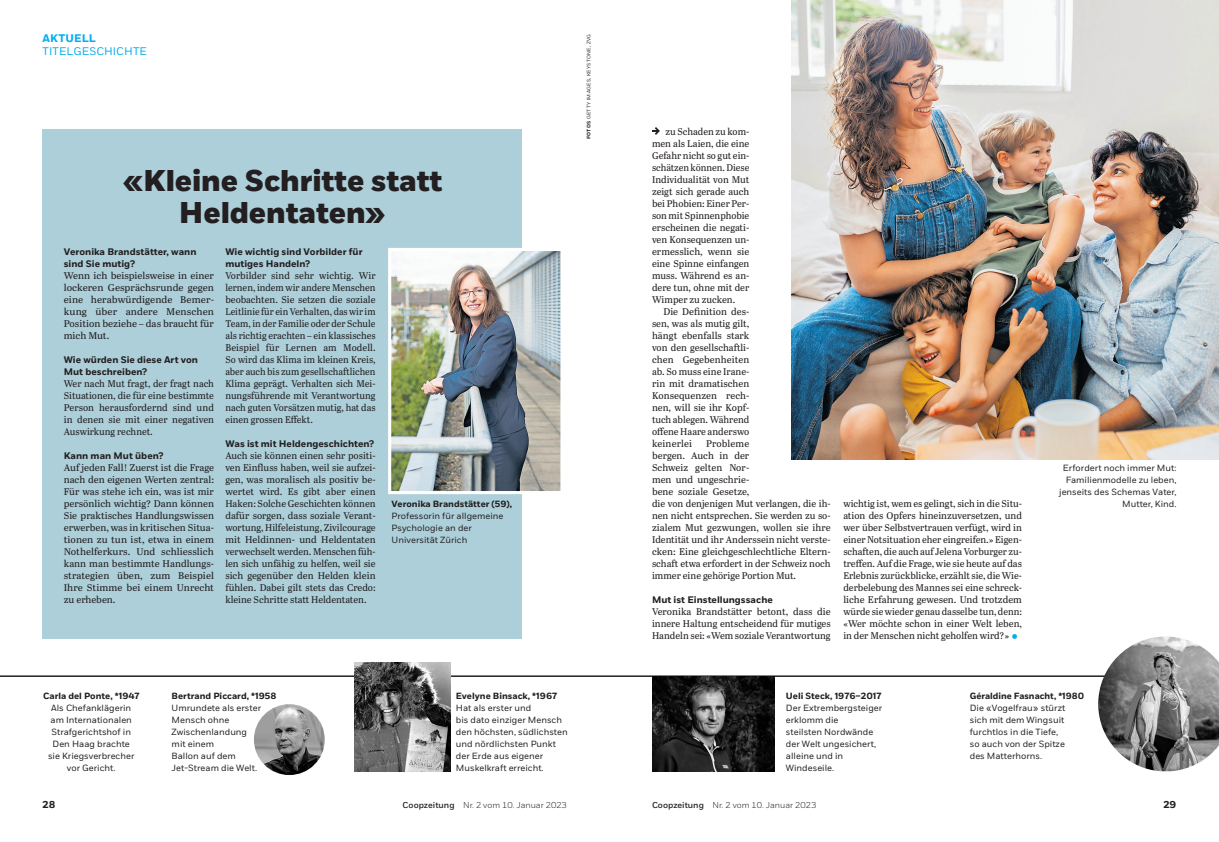
<style>
.page{position:relative;width:1219px;height:842px;background:#fff}
.page>*{position:absolute;margin:0;border:0;box-sizing:border-box;transform-origin:0 0}
._211_Titel_Extrabold{font:800 30px/32px "Fort";letter-spacing:-.005em;color:#231f20;text-align:center}
._83_Kickwort_Seitenk{font:11px "Fort";letter-spacing:.01em;color:#00aeef}
._83_Ressorttitel_x01{font:700 11px "Fort";letter-spacing:.01em;color:#00aeef}
.t1{font:700 10px "Fort";color:#231f20}
._52_Interview_Antwor{font:9.7px/12px "Abril Text";color:#231f20;text-align:justify}
._50_Grundtext_ohne_E{font:9.7px/12px "Abril Text";color:#231f20;text-align:justify}
._50_Grundtext_mit_Ei{font:9.7px/12px "Abril Text";color:#231f20;text-align:justify}
._52_Interview_Fragen{font:700 9.5px/12px "Fort";color:#231f20}
._51_Zwischentitel_x0{font:700 9.5px "Fort";color:#231f20}
._71_Legende_unter_Bi{font:9px/12px "Fort";color:#231f20}
.t2{font:300 8.5px "Fort";color:#231f20}
._74_Bildquelle_5pt_x{font:5px "Fort";letter-spacing:.065em;color:#231f20}
.s1{font-weight:700}
.s2{font-size:12px;color:#00aeef}
.s3{font-weight:500}
</style>
<div class="page">
<div style="left:43px;top:130px;width:479px;height:509px;background:#accfda"></div>
<hr style="left:0;top:675px;width:1176px;height:2px;background:#231f20">
<img style="left:254px;top:704px;width:71px;height:71px;border-radius:35px">
<img style="left:652px;top:677px;width:123px;height:94px">
<img style="left:1098px;top:636px;width:121px;height:135px">
<svg style="left:652px;top:127px;width:8px;height:8px"></svg>
<img style="left:792px;top:0;width:427px;height:459px">
<img style="left:354px;top:662px;width:97px;height:109px">
<img style="left:392px;top:252px;width:168px;height:238px">
<div style="left:388px;top:248px;width:176px;height:246px;border:3px solid #fff"></div>
<p class="_83_Ressorttitel_x01" style="left:43px;top:32px;width:55px">AKTUELL</p>
<p class="_83_Kickwort_Seitenk" style="left:43px;top:45px;width:106px">TITELGESCHICHTE</p>
<p class="_211_Titel_Extrabold" style="left:122px;top:165px;width:322px">«Kleine Schritte statt<br>Heldentaten»</p>
<p class="_52_Interview_Fragen" style="left:64px;top:246px;width:134px">Veronika Brandstätter, wann sind Sie mutig?</p>
<p class="_52_Interview_Antwor" style="left:64px;top:269px;width:152px">Wenn ich beispielsweise in einer lockeren Gesprächsrunde gegen eine herabwürdigende Bemer&shy;kung über andere Menschen Position beziehe – das braucht für mich Mut.</p>
<p class="_52_Interview_Fragen" style="left:64px;top:354px;width:136px">Wie würden Sie diese Art von<br>Mut beschreiben?</p>
<p class="_52_Interview_Antwor" style="left:64px;top:377px;width:152px">Wer nach Mut fragt, der fragt nach Situationen, die für eine bestimmte Person herausfordernd sind und in denen sie mit einer negativen Auswirkung rechnet.</p>
<p class="_52_Interview_Fragen" style="left:64px;top:450px;width:101px">Kann man Mut üben?</p>
<p class="_52_Interview_Antwor" style="left:64px;top:461px;width:152px">Auf jeden Fall! Zuerst ist die Frage nach den eigenen Werten zentral:<br>Für was stehe ich ein, was ist mir persönlich wichtig? Dann können Sie praktisches Handlungswissen erwerben, was in kritischen Situa&shy;tionen zu tun ist, etwa in einem Nothelferkurs. Und schliesslich kann man bestimmte Handlungs&shy;strategien üben, zum Beispiel Ihre Stimme bei einem Unrecht zu erheben.</p>
<p class="_52_Interview_Fragen" style="left:225px;top:246px;width:139px">Wie wichtig sind Vorbilder für mutiges Handeln?</p>
<p class="_52_Interview_Antwor" style="left:225px;top:269px;width:152px">Vorbilder sind sehr wichtig. Wir lernen, indem wir andere Menschen beobachten. Sie setzen die soziale Leitlinie für ein Verhalten, das wir im Team, in der Familie oder der Schule als richtig erachten – ein klassisches Beispiel für Lernen am Modell.<br>So wird das Klima im kleinen Kreis, aber auch bis zum gesellschaftlichen Klima geprägt. Verhalten sich Mei&shy;nungsführende mit Verantwortung nach guten Vorsätzen mutig, hat das einen grossen Effekt.</p>
<p class="_52_Interview_Fragen" style="left:225px;top:438px;width:150px">Was ist mit Heldengeschichten?</p>
<p class="_52_Interview_Antwor" style="left:225px;top:449px;width:152px">Auch sie können einen sehr positi&shy;ven Einfluss haben, weil sie aufzei&shy;gen, was moralisch als positiv be&shy;wertet wird. Es gibt aber einen Haken: Solche Geschichten können dafür sorgen, dass soziale Verant&shy;wortung, Hilfeleistung, Zivilcourage mit Heldinnen- und Heldentaten verwechselt werden. Menschen füh&shy;len sich unfähig zu helfen, weil sie sich gegenüber den Helden klein fühlen. Dabei gilt stets das Credo: kleine Schritte statt Heldentaten.</p>
<p class="_71_Legende_unter_Bi" style="left:392px;top:498px;width:122px"><span class="s1">Veronika Brandstätter (59),<br></span>Professorin für allgemeine<br>Psychologie an der<br>Universität Zürich</p>
<p class="_74_Bildquelle_5pt_x" style="left:586px;top:139px;width:107px;rotate:-90deg"><span class="s1">FOTOS</span> GETTY IMAGES, KEYSTONE, ZVG</p>
<p class="_50_Grundtext_ohne_E" style="left:652px;top:125px;width:99px;text-indent:14px">zu Schaden zu kom&shy;men als Laien, die eine Gefahr nicht so gut ein&shy;schätzen können. Diese Individualität von Mut zeigt sich gerade auch bei Phobien: Einer Per&shy;son mit Spinnenphobie erscheinen die negati&shy;ven Konsequenzen un&shy;ermesslich, wenn sie eine Spinne einfangen muss. Während es an&shy;dere tun, ohne mit der Wimper zu zucken.</p>
<p class="_50_Grundtext_mit_Ei" style="left:652px;top:305px;width:99px;text-indent:11px">Die Definition des&shy;sen, was als mutig gilt, hängt ebenfalls stark von den gesellschaftli&shy;chen Gegebenheiten ab. So muss eine Irane&shy;rin mit dramatischen Konsequenzen rech&shy;nen, will sie ihr Kopf&shy;tuch ablegen. Während offene Haare anderswo keinerlei</p>
<p class="_50_Grundtext_mit_Ei" style="left:652px;top:437px;width:180px;text-align:left;text-indent:54px">Probleme<br>bergen. Auch in der<br>Schweiz gelten Nor-<br>men und ungeschrie-<br>bene soziale Gesetze,<br>die von denjenigen Mut verlangen, die ih&shy;nen nicht entsprechen. Sie werden zu so&shy;zialem Mut gezwungen, wollen sie ihre<br>Identität und ihr Anderssein nicht verste&shy;cken: Eine gleichgeschlechtliche Eltern&shy;schaft etwa erfordert in der Schweiz noch immer eine gehörige Portion Mut.</p>
<p class="_51_Zwischentitel_x0" style="left:652px;top:594px;width:122px">Mut ist Einstellungssache</p>
<p class="_50_Grundtext_ohne_E" style="left:652px;top:605px;width:180px">Veronika Brandstätter betont, dass die innere Haltung entscheidend für mutiges Handeln sei: «Wem soziale Verantwortung</p>
<p class="_50_Grundtext_ohne_E" style="left:843px;top:497px;width:180px">wichtig ist, wem es gelingt, sich in die Situ&shy;ation des Opfers hineinzuversetzen, und wer über Selbstvertrauen verfügt, wird in einer Notsituation eher eingreifen.» Eigen&shy;schaften, die auch auf Jelena Vorburger zu&shy;treffen. Auf die Frage, wie sie heute auf das Erlebnis zurückblicke, erzählt sie, die Wie&shy;derbelebung des Mannes sei eine schreck&shy;liche Erfahrung gewesen. Und trotzdem würde sie wieder genau dasselbe tun, denn: «Wer möchte schon in einer Welt leben, in der Menschen nicht geholfen wird?» <span class="s2">○</span></p>
<p class="_71_Legende_unter_Bi" style="left:1059px;top:462px;width:119px;text-align:right">Erfordert noch immer Mut:<br>Familienmodelle zu leben, jenseits des Schemas Vater,<br>Mutter, Kind.</p>
<p class="_71_Legende_unter_Bi" style="left:43px;top:690px;width:98px;text-align:center"><span class="s1">Carla del Ponte, *1947<br></span>Als Chefanklägerin<br>am Internationalen<br>Strafgerichtshof in<br>Den Haag brachte<br>sie Kriegsverbrecher vor Gericht.</p>
<p class="_71_Legende_unter_Bi" style="left:172px;top:690px;width:106px"><span class="s1">Bertrand Piccard, *1958<br></span>Umrundete als erster<br>Mensch ohne<br>Zwischenlandung<br>mit einem<br>Ballon auf dem<br>Jet-Stream die Welt.</p>
<p class="_71_Legende_unter_Bi" style="left:786px;top:690px;width:98px"><span class="s1">Ueli Steck, 1976–2017<br></span>Der Extrembergsteiger erklomm die<br>steilsten Nordwände der Welt ungesichert, alleine und in<br>Windeseile.</p>
<p class="_71_Legende_unter_Bi" style="left:970px;top:690px;width:116px"><span class="s1">Géraldine Fasnacht, *1980<br></span>Die «Vogelfrau» stürzt sich mit dem Wingsuit furchtlos in die Tiefe,<br>so auch von der Spitze<br>des Matterhorns.</p>
<p class="_71_Legende_unter_Bi" style="left:456px;top:690px;width:113px"><span class="s1">Evelyne Binsack, *1967<br></span>Hat als erster und<br>bis dato einziger Mensch den höchsten, südlichsten und nördlichsten Punkt der Erde aus eigener<br>Muskelkraft erreicht.</p>
<p class="t1" style="left:43px;top:798px;width:14px">28</p>
<p class="t2" style="left:403px;top:800px;width:166px"><span class="s3">Coopzeitung</span> Nr. 2 vom 10. Januar 2023</p>
<p class="t2" style="left:652px;top:800px;width:166px"><span class="s3">Coopzeitung</span> Nr. 2 vom 10. Januar 2023</p>
<p class="t1" style="left:1163px;top:798px;width:15px">29</p>
</div>
